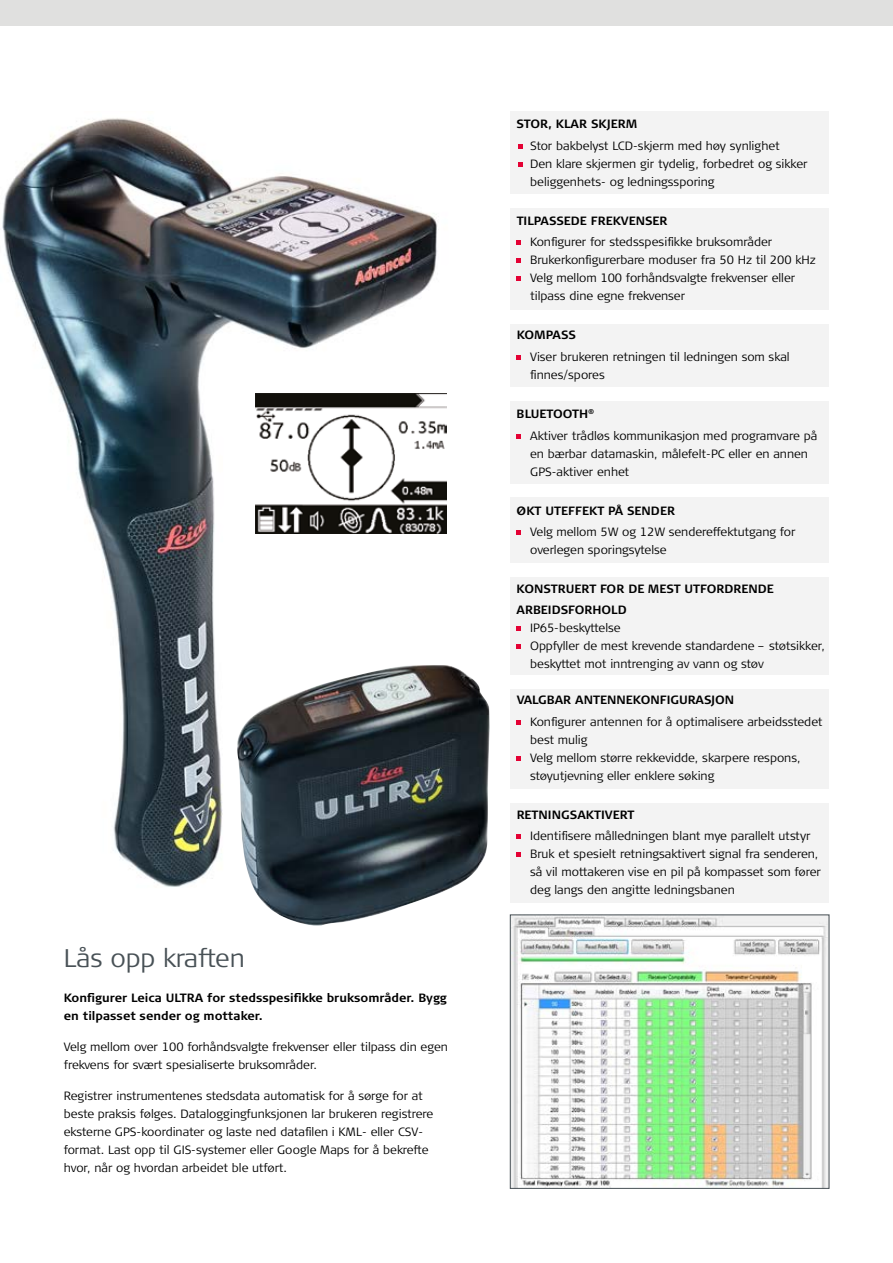
<style>
.page{position:relative;width:893px;height:1263px;background:#fff}
.page>*{position:absolute;margin:0;border:0;box-sizing:border-box;transform-origin:0 0}
.t1{font:300 25.5px "Signa Column";letter-spacing:-.01em;color:#485156}
.t2{font:300 12px/18px "Signa Column";color:#000}
.t3{font:700 12px/18px "Signa Column";color:#000}
.s1{font-weight:700}
</style>
<div class="page">
<div style="left:510px;top:803px;width:319px;height:100px;background:#f3f3f3"></div>
<div style="left:0;top:0;width:893px;height:26px;background:#e0e0df"></div>
<img style="left:512px;top:917px;width:315px;height:269px">
<div style="left:510px;top:577px;width:319px;height:98px;background:#f3f3f3"></div>
<div style="left:510px;top:324px;width:319px;height:62px;background:#f3f3f3"></div>
<div style="left:510px;top:112px;width:319px;height:82px;background:#f3f3f3"></div>
<div style="left:510px;top:208px;width:319px;height:102px;background:#f3f3f3"></div>
<div style="left:510px;top:401px;width:319px;height:82px;background:#f3f3f3"></div>
<div style="left:510px;top:689px;width:319px;height:99px;background:#f3f3f3"></div>
<div style="left:510px;top:497px;width:319px;height:66px;background:#f3f3f3"></div>
<svg style="left:518px;top:144px;width:4px;height:4px"></svg>
<svg style="left:518px;top:162px;width:4px;height:4px"></svg>
<svg style="left:517px;top:241px;width:4px;height:4px"></svg>
<svg style="left:517px;top:259px;width:4px;height:4px"></svg>
<svg style="left:517px;top:277px;width:4px;height:4px"></svg>
<svg style="left:517px;top:355px;width:4px;height:4px"></svg>
<svg style="left:517px;top:434px;width:4px;height:4px"></svg>
<svg style="left:517px;top:530px;width:4px;height:5px"></svg>
<svg style="left:517px;top:626px;width:4px;height:5px"></svg>
<svg style="left:517px;top:644px;width:4px;height:5px"></svg>
<svg style="left:517px;top:720px;width:4px;height:4px"></svg>
<svg style="left:517px;top:756px;width:4px;height:4px"></svg>
<svg style="left:517px;top:835px;width:4px;height:4px"></svg>
<svg style="left:517px;top:853px;width:4px;height:4px"></svg>
<img style="left:2px;top:118px;width:445px;height:769px">
<img style="left:236px;top:665px;width:254px;height:261px">
<img style="left:255px;top:394px;width:191px;height:139px">
<h1 class="t1" style="left:64px;top:942px;width:183px">Lås opp kraften</h1>
<p class="t3" style="left:64px;top:989px;width:385px">Konfigurer Leica ULTRA for stedsspesifikke bruksområder. Bygg en tilpasset sender og mottaker.</p>
<p class="t2" style="left:64px;top:1038px;width:386px">Velg mellom over 100 forhåndsvalgte frekvenser eller tilpass din egen frekvens for svært spesialiserte bruksområder.</p>
<p class="t2" style="left:64px;top:1087px;width:371px">Registrer instrumentenes stedsdata automatisk for å sørge for at beste praksis følges. Dataloggingfunksjonen lar brukeren registrere eksterne GPS-koordinater og laste ned datafilen i KML- eller CSV&shy;format. Last opp til GIS-systemer eller Google Maps for å bekrefte hvor, når og hvordan arbeidet ble utført.</p>
<p class="t3" style="left:517px;top:115px;width:122px">STOR, KLAR SKJERM</p>
<p class="t2" style="left:530px;top:137px;width:279px">Stor bakbelyst LCD-skjerm med høy synlighet<br>Den klare skjermen gir tydelig, forbedret og sikker beliggenhets- og ledningssporing</p>
<p class="t3" style="left:517px;top:212px;width:153px">TILPASSEDE FREKVENSER</p>
<p class="t2" style="left:530px;top:233px;width:287px">Konfigurer for stedsspesifikke bruksområder Brukerkonfigurerbare moduser fra 50 Hz til 200 kHz Velg mellom 100 forhåndsvalgte frekvenser eller tilpass dine egne frekvenser</p>
<p class="t3" style="left:517px;top:326px;width:61px">KOMPASS</p>
<p class="t2" style="left:530px;top:348px;width:261px">Viser brukeren retningen til ledningen som skal finnes/spores</p>
<p class="t2" style="left:530px;top:403px;width:289px;line-height:21.6px;text-indent:-14px"><span class="s1">BLUETOOTH</span><sup>®<br></sup>Aktiver trådløs kommunikasjon med programvare på</p>
<p class="t2" style="left:530px;top:445px;width:279px">en bærbar datamaskin, målefelt-PC eller en annen<br>GPS-aktiver enhet</p>
<p class="t3" style="left:517px;top:502px;width:160px">ØKT UTEFFEKT PÅ SENDER</p>
<p class="t2" style="left:530px;top:523px;width:267px">Velg mellom 5W og 12W sendereffektutgang for overlegen sporingsytelse</p>
<p class="t3" style="left:517px;top:579px;width:259px;line-height:21px">KONSTRUERT FOR DE MEST UTFORDRENDE<br>ARBEIDSFORHOLD</p>
<p class="t2" style="left:530px;top:619px;width:296px">IP65-beskyttelse<br>Oppfyller de mest krevende standardene – støtsikker, beskyttet mot inntrenging av vann og støv</p>
<p class="t3" style="left:517px;top:691px;width:219px">VALGBAR ANTENNEKONFIGURASJON</p>
<p class="t2" style="left:530px;top:713px;width:294px">Konfigurer antennen for å optimalisere arbeidsstedet best mulig<br>Velg mellom større rekkevidde, skarpere respons, støyutjevning eller enklere søking</p>
<p class="t3" style="left:517px;top:806px;width:119px">RETNINGSAKTIVERT</p>
<p class="t2" style="left:530px;top:827px;width:292px">Identifisere målledningen blant mye parallelt utstyr Bruk et spesielt retningsaktivert signal fra senderen, så vil mottakeren vise en pil på kompasset som fører deg langs den angitte ledningsbanen</p>
</div>
